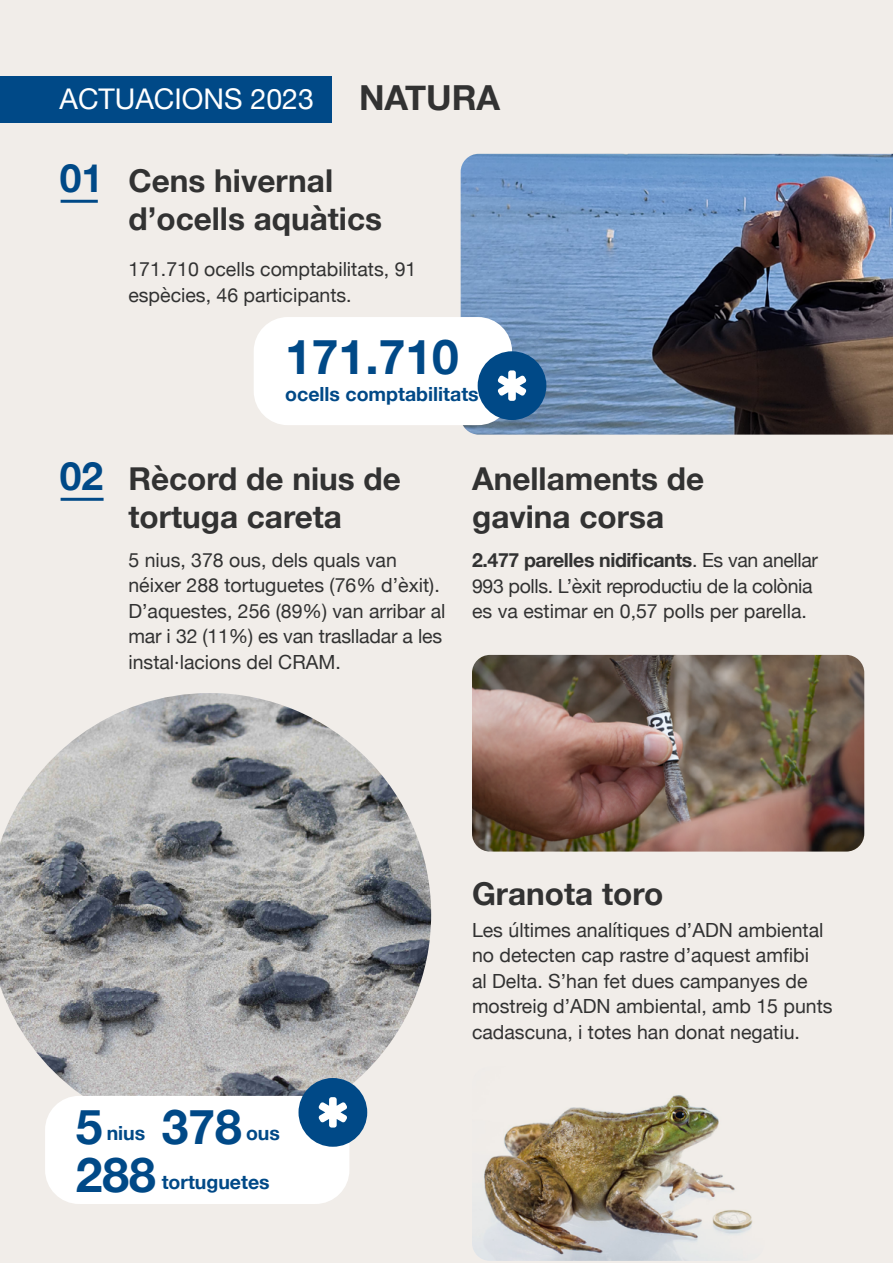
<style>
.page{position:relative;width:893px;height:1263px;background:#f1ede9}
.page>*{position:absolute;margin:0;border:0;box-sizing:border-box;transform-origin:0 0}
.H2_destacat{font:700 48px "Helvetica Neue";color:#004987}
.t1{font:700 39px "Helvetica Neue";color:#004987}
.t2{font:700 34.5px "Helvetica Neue";color:#323232}
.t3{font:700 31.5px/37.8px "Helvetica Neue";color:#323232}
.t4{font:28.5px "Helvetica Neue";color:#fff}
.t5{font:19.5px/25.5px "Helvetica Neue";color:#323232}
.t6{font:19.5px/25.5px "Helvetica Neue";letter-spacing:-.02em;color:#323232}
.t7{font:700 19.5px "Helvetica Neue";color:#004987}
.s1{font-weight:700}
</style>
<div class="page">
<div style="left:0;top:77px;width:332px;height:46px;background:#004987"></div>
<hr style="left:61px;top:200px;width:37px;height:3px;background:#004987">
<hr style="left:61px;top:498px;width:43px;height:3px;background:#004987">
<img style="left:472px;top:1095px;width:280px;height:166px">
<img style="left:461px;top:154px;width:432px;height:281px">
<div style="left:254px;top:317px;width:258px;height:108px;background:#fff;border-radius:34px"></div>
<div style="left:478px;top:351px;width:68px;height:69px;background:#004987;border-radius:50%"></div>
<svg style="left:498px;top:370px;width:28px;height:31px"></svg>
<img style="left:0;top:693px;width:431px;height:443px">
<img style="left:472px;top:655px;width:392px;height:196px">
<div style="left:45px;top:1096px;width:304px;height:108px;background:#fff;border-radius:34px"></div>
<div style="left:298px;top:1078px;width:69px;height:69px;background:#004987;border-radius:50%"></div>
<svg style="left:319px;top:1097px;width:28px;height:30px"></svg>
<h2 class="t4" style="left:60px;top:79px;width:256px">ACTUACIONS 2023</h2>
<h3 class="t2" style="left:359px;top:70px;width:143px">NATURA</h3>
<p class="t1" style="left:60px;top:147px;width:45px">01</p>
<p class="t1" style="left:60px;top:445px;width:45px">02</p>
<h4 class="t3" style="left:128px;top:163px;width:255px">Cens hivernal d’ocells aquàtics</h4>
<p class="t5" style="left:128px;top:258px;width:289px">171.710 ocells comptabilitats, 91 espècies, 46 participants.</p>
<h2 class="H2_destacat" style="left:285px;top:319px;width:175px">171.710</h2>
<p class="t7" style="left:285px;top:378px;width:195px">ocells comptabilitats</p>
<h4 class="t3" style="left:128px;top:461px;width:274px">Rècord de nius de tortuga careta</h4>
<p class="t5" style="left:128px;top:548px;width:319px">5 nius, 378 ous, dels quals van néixer 288 tortuguetes (76% d’èxit).<br>D’aquestes, 256 (89%) van arribar al mar i 32 (11%) es van traslladar a les instal·lacions del CRAM.</p>
<h4 class="t3" style="left:472px;top:461px;width:234px">Anellaments de</h4>
<h4 class="t3" style="left:472px;top:498px;width:193px">gavina corsa</h4>
<p class="t6" style="left:472px;top:549px;width:347px"><span class="s1">2.477 parelles nidificants</span>. Es van anellar<br>993 polls. L’èxit reproductiu de la colònia es va estimar en 0,57 polls per parella.</p>
<h4 class="t3" style="left:472px;top:875px;width:193px">Granota toro</h4>
<p class="t5" style="left:472px;top:918px;width:362px">Les últimes analítiques d’ADN ambiental no detecten cap rastre d’aquest amfibi<br>al Delta. S’han fet dues campanyes de mostreig d’ADN ambiental, amb 15 punts cadascuna, i totes han donat negatiu.</p>
<h2 class="H2_destacat" style="left:76px;top:1089px;width:28px">5</h2>
<p class="t7" style="left:107px;top:1117px;width:40px">nius</p>
<h2 class="H2_destacat" style="left:162px;top:1089px;width:82px">378</h2>
<p class="t7" style="left:246px;top:1117px;width:35px">ous</p>
<h2 class="H2_destacat" style="left:76px;top:1137px;width:82px">288</h2>
<p class="t7" style="left:162px;top:1167px;width:109px">tortuguetes</p>
</div>
